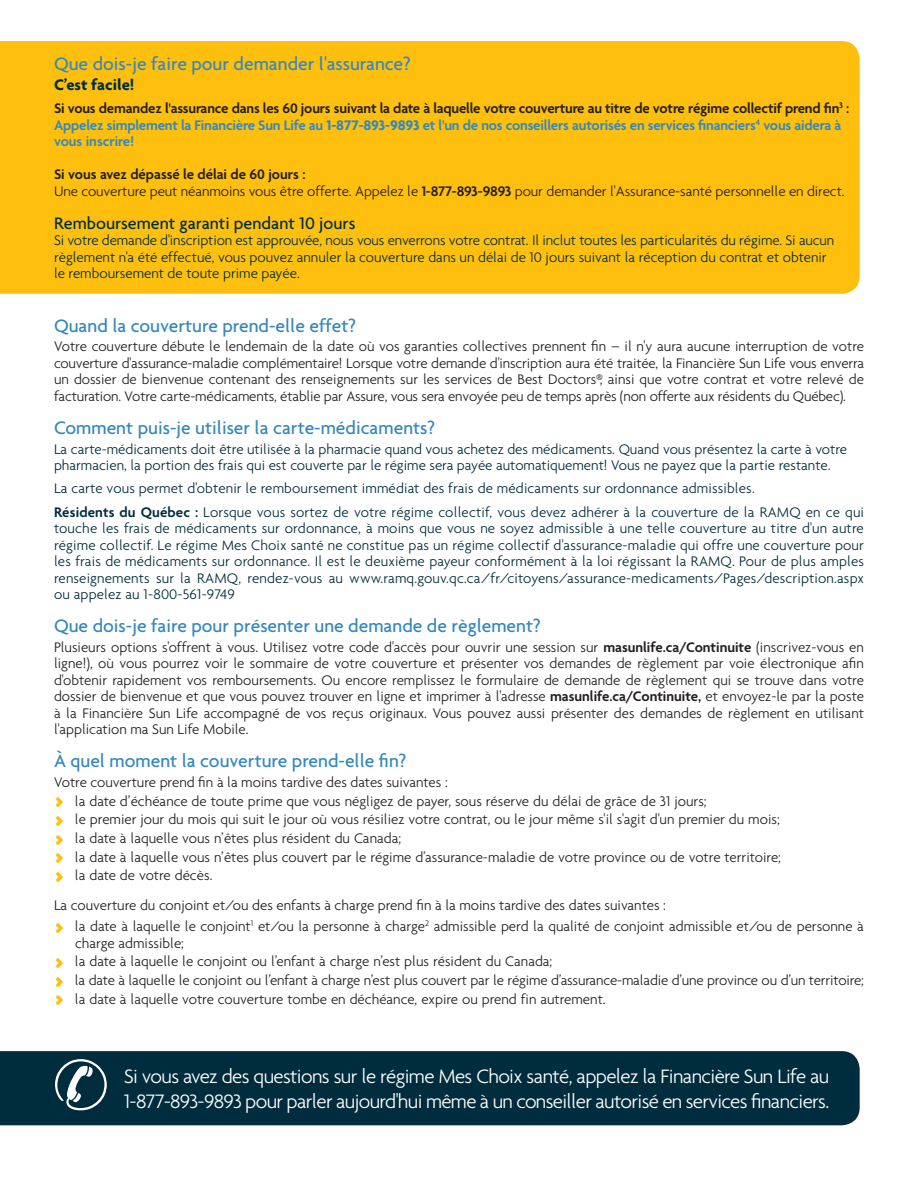
<style>
.page{position:relative;width:918px;height:1188px;background:#fff}
.page>*{position:absolute;margin:0;border:0;box-sizing:border-box;transform-origin:0 0}
.Body_Copy{font:300 21px "Agenda";letter-spacing:-.03em;color:#fff}
.t1{font:500 19.5px "Agenda";color:#3588bb}
.t2{font:500 18px "Agenda";color:#002d3d}
.Body_Copy-2{font:700 16.5px "Agenda";color:#002d3d}
.Body_Copy-3{font:300 15px/16.5px "Agenda";letter-spacing:-.005em;color:#231f20;text-align:justify}
.Body_Copy-4{font:300 15px/16.5px "Agenda";color:#002d3d}
.Bullet_NORMAL_-_bull{font:300 15px/16.5px "Agenda";color:#231f20}
.Body_Copy-5{font:600 15px "Agenda";letter-spacing:-.01em;color:#231f20}
.Body_Copy-6{font:600 15px/16.5px "Agenda";letter-spacing:-.01em;color:#3588bb}
.s1{font-weight:700}
.s2{font-weight:600}
.s3{font-weight:700;font-size:28.5px;color:#febf0f}
</style>
<div class="page">
<div style="left:0;top:41px;width:860px;height:253px;background:#febf0f"></div>
<div style="left:0;top:1051px;width:860px;height:74px;background:#002d3d"></div>
<div style="left:55px;top:1058px;width:52px;height:52px;background:#002d3d"></div>
<p class="t1" style="left:54px;top:52px;width:358px">Que dois-je faire pour demander l'assurance?</p>
<p class="Body_Copy-2" style="left:54px;top:75px;width:82px">C’est facile!</p>
<p class="Body_Copy-5" style="left:54px;top:99px;width:797px">Si vous demandez l'assurance dans les 60 jours suivant la date à laquelle votre couverture au titre de votre régime collectif prend fin<sup>3</sup> :</p>
<p class="Body_Copy-6" style="left:54px;top:116px;width:789px">Appelez simplement la Financière Sun Life au <span class="s1">1-877-893-9893</span> et l'un de nos conseillers autorisés en services financiers<sup>4</sup> vous aidera à vous inscrire!</p>
<p class="Body_Copy-5" style="left:54px;top:165px;width:253px">Si vous avez dépassé le délai de 60 jours :</p>
<p class="Body_Copy-3" style="left:54px;top:183px;width:792px">Une couverture peut néanmoins vous être offerte. Appelez le <span class="s2">1-877-893-9893</span> pour demander l'Assurance-santé personnelle en direct.</p>
<p class="t2" style="left:54px;top:212px;width:303px">Remboursement garanti pendant 10 jours</p>
<p class="Body_Copy-4" style="left:54px;top:232px;width:782px">Si votre demande d'inscription est approuvée, nous vous enverrons votre contrat. Il inclut toutes les particularités du régime. Si aucun règlement n'a été effectué, vous pouvez annuler la couverture dans un délai de 10 jours suivant la réception du contrat et obtenir le remboursement de toute prime payée.</p>
<p class="t1" style="left:54px;top:314px;width:304px">Quand la couverture prend-elle effet?</p>
<p class="Body_Copy-3" style="left:54px;top:338px;width:812px">Votre couverture débute le lendemain de la date où vos garanties collectives prennent fin – il n'y aura aucune interruption de votre couverture d'assurance-maladie complémentaire! Lorsque votre demande d'inscription aura été traitée, la Financière Sun Life vous enverra un dossier de bienvenue contenant des renseignements sur les services de Best Doctors®, ainsi que votre contrat et votre relevé de facturation. Votre carte-médicaments, établie par Assure, vous sera envoyée peu de temps après (non offerte aux résidents du Québec).</p>
<p class="t1" style="left:54px;top:416px;width:383px">Comment puis-je utiliser la carte-médicaments?</p>
<p class="Body_Copy-4" style="left:54px;top:440px;width:795px">La carte-médicaments doit être utilisée à la pharmacie quand vous achetez des médicaments. Quand vous présentez la carte à votre pharmacien, la portion des frais qui est couverte par le régime sera payée automatiquement! Vous ne payez que la partie restante.</p>
<p class="Body_Copy-4" style="left:54px;top:480px;width:702px">La carte vous permet d'obtenir le remboursement immédiat des frais de médicaments sur ordonnance admissibles.</p>
<p class="Body_Copy-4" style="left:54px;top:503px;width:812px;text-align:justify"><span class="s2">Résidents du Québec :</span> Lorsque vous sortez de votre régime collectif, vous devez adhérer à la couverture de la RAMQ en ce qui touche les frais de médicaments sur ordonnance, à moins que vous ne soyez admissible à une telle couverture au titre d'un autre régime collectif. Le régime Mes Choix santé ne constitue pas un régime collectif d'assurance-maladie qui offre une couverture pour les frais de médicaments sur ordonnance. Il est le deuxième payeur conformément à la loi régissant la RAMQ. Pour de plus amples renseignements sur la RAMQ, rendez-vous au www.ramq.gouv.qc.ca/fr/citoyens/assurance-medicaments/Pages/description.aspx ou appelez au 1-800-561-9749</p>
<p class="t1" style="left:54px;top:614px;width:488px">Que dois-je faire pour présenter une demande de règlement?</p>
<p class="Body_Copy-3" style="left:54px;top:639px;width:812px">Plusieurs options s'offrent à vous. Utilisez votre code d'accès pour ouvrir une session sur <span class="s2">masunlife.ca/Continuite</span> (inscrivez-vous en ligne!), où vous pourrez voir le sommaire de votre couverture et présenter vos demandes de règlement par voie électronique afin d'obtenir rapidement vos remboursements. Ou encore remplissez le formulaire de demande de règlement qui se trouve dans votre dossier de bienvenue et que vous pouvez trouver en ligne et imprimer à l'adresse <span class="s2">masunlife.ca/Continuite,</span> et envoyez-le par la poste à la Financière Sun Life accompagné de vos reçus originaux. Vous pouvez aussi présenter des demandes de règlement en utilisant l'application ma Sun Life Mobile.</p>
<p class="t1" style="left:54px;top:749px;width:354px">À quel moment la couverture prend-elle fin?</p>
<p class="Body_Copy-3" style="left:54px;top:774px;width:395px">Votre couverture prend fin à la moins tardive des dates suivantes :</p>
<p class="Bullet_NORMAL_-_bull" style="left:54px;top:793px;width:654px"><span class="s3">&gt;</span> la date d’échéance de toute prime que vous négligez de payer, sous réserve du délai de grâce de 31 jours;</p>
<p class="Bullet_NORMAL_-_bull" style="left:54px;top:811px;width:727px"><span class="s3">&gt;</span> le premier jour du mois qui suit le jour où vous résiliez votre contrat, ou le jour même s'il s'agit d'un premier du mois;</p>
<p class="Bullet_NORMAL_-_bull" style="left:54px;top:830px;width:349px"><span class="s3">&gt;</span> la date à laquelle vous n’êtes plus résident du Canada;</p>
<p class="Bullet_NORMAL_-_bull" style="left:54px;top:848px;width:729px"><span class="s3">&gt;</span> la date à laquelle vous n’êtes plus couvert par le régime d’assurance-maladie de votre province ou de votre territoire;</p>
<p class="Bullet_NORMAL_-_bull" style="left:54px;top:867px;width:160px"><span class="s3">&gt;</span> la date de votre décès.</p>
<p class="Body_Copy-3" style="left:54px;top:897px;width:613px">La couverture du conjoint et/ou des enfants à charge prend fin à la moins tardive des dates suivantes :</p>
<p class="Bullet_NORMAL_-_bull" style="left:75px;top:918px;width:790px;text-indent:-21px"><span class="s3">&gt;</span> la date à laquelle le conjoint<sup>1</sup> et/ou la personne à charge<sup>2</sup> admissible perd la qualité de conjoint admissible et/ou de personne à charge admissible;</p>
<p class="Bullet_NORMAL_-_bull" style="left:54px;top:953px;width:500px"><span class="s3">&gt;</span> la date à laquelle le conjoint ou l’enfant à charge n’est plus résident du Canada;</p>
<p class="Bullet_NORMAL_-_bull" style="left:54px;top:972px;width:812px"><span class="s3">&gt;</span> la date à laquelle le conjoint ou l’enfant à charge n’est plus couvert par le régime d’assurance-maladie d’une province ou d’un territoire;</p>
<p class="Bullet_NORMAL_-_bull" style="left:54px;top:990px;width:553px"><span class="s3">&gt;</span> la date à laquelle votre couverture tombe en déchéance, expire ou prend fin autrement.</p>
<p class="Body_Copy" style="left:124px;top:1064px;width:707px">Si vous avez des questions sur le régime Mes Choix santé, appelez la Financière Sun Life au</p>
<p class="Body_Copy" style="left:124px;top:1089px;width:707px">1-877-893-9893 pour parler aujourd'hui même à un conseiller autorisé en services financiers.</p>
</div>
